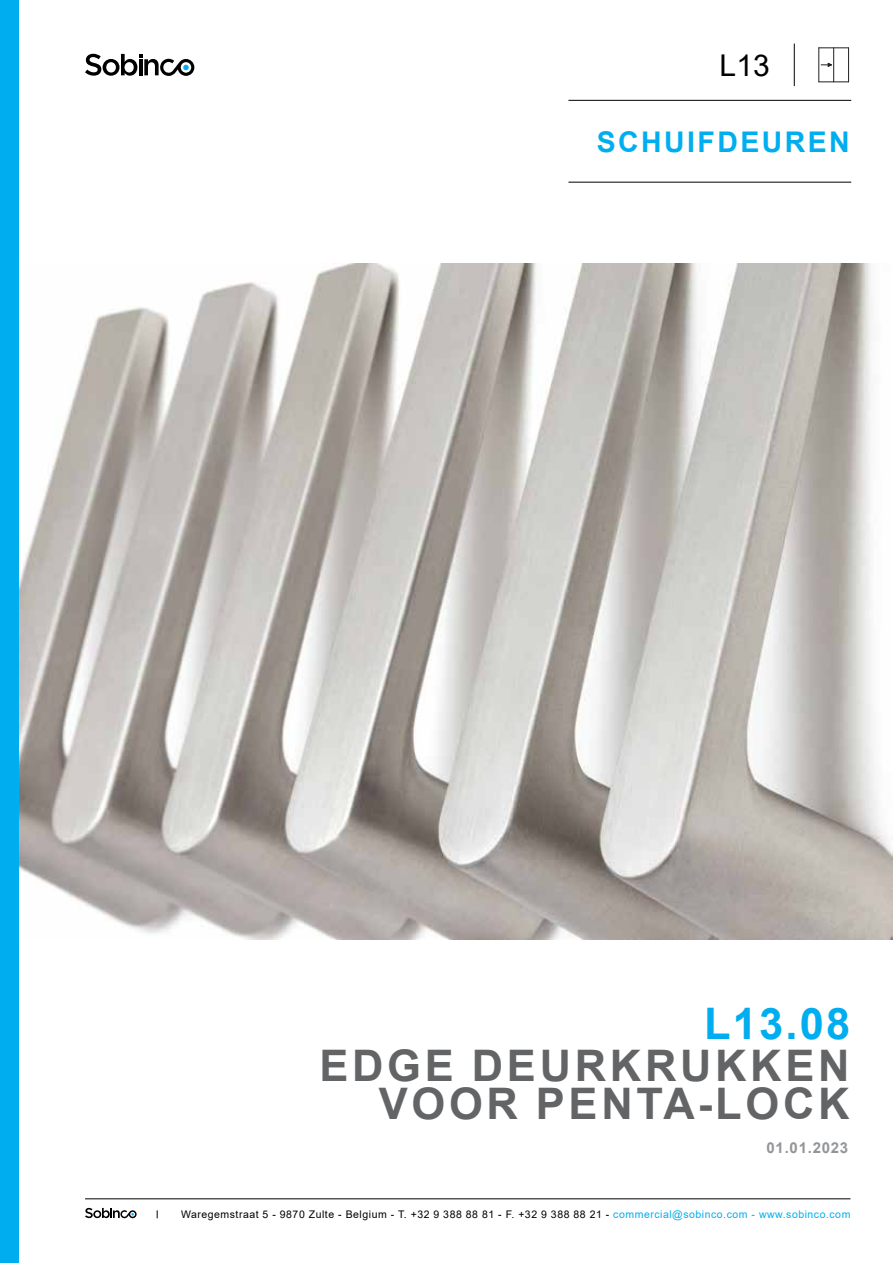
<style>
.page{position:relative;width:893px;height:1263px;background:#fff}
.page>*{position:absolute;margin:0;border:0;box-sizing:border-box;transform-origin:0 0}
.t1{font:700 43.5px/37.5px "Arial";letter-spacing:.085em;color:#636466;text-align:right}
.t2{font:700 43.5px "Arial";color:#00aeef}
.t3{font:30px "Arial";color:#000}
.t4{font:700 28.5px "Arial";letter-spacing:.085em;color:#00aeef}
.t5{font:700 15px "Arial";letter-spacing:.05em;color:#939598}
.t6{font:10.5px "Arial";letter-spacing:.05em;color:#000}
.s1{color:#00aeef}
</style>
<div class="page">
<hr style="left:819px;top:81px;width:30px;height:1px;background:#202020">
<hr style="left:848px;top:48px;width:1px;height:34px;background:#202020">
<hr style="left:819px;top:47px;width:30px;height:1px;background:#202020">
<hr style="left:818px;top:48px;width:1px;height:34px;background:#202020">
<svg style="left:821px;top:62px;width:11px;height:5px"></svg>
<hr style="left:833px;top:48px;width:1px;height:34px;background:#202020">
<img style="left:19px;top:264px;width:874px;height:676px">
<hr style="left:85px;top:1198px;width:765px;height:1px;background:#000">
<hr style="left:568px;top:100px;width:283px;height:1px;background:#000">
<hr style="left:568px;top:182px;width:283px;height:1px;background:#000">
<hr style="left:794px;top:44px;width:1px;height:42px;background:#000">
<svg style="left:85px;top:1208px;width:52px;height:10px"></svg>
<svg style="left:85px;top:54px;width:109px;height:22px"></svg>
<div style="left:0;top:0;width:19px;height:1263px;background:#00aeef"></div>
<h2 class="t3" style="left:719px;top:45px;width:52px">L13</h2>
<h3 class="t4" style="left:597px;top:122px;width:255px">SCHUIFDEUREN</h3>
<h1 class="t2" style="left:704px;top:993px;width:148px">L13.08</h1>
<h1 class="t1" style="left:319px;top:1048px;width:532px">EDGE DEURKRUKKEN<br>VOOR PENTA-LOCK</h1>
<h3 class="t5" style="left:766px;top:1137px;width:83px">01.01.2023</h3>
<p class="t6" style="left:181px;top:1207px;width:671px">Waregemstraat 5 - 9870 Zulte - Belgium - T. +32 9 388 88 81 - F. +32 9 388 88 21 - <span class="s1">commercial@sobinco.com - www.sobinco.com</span></p>
</div>
